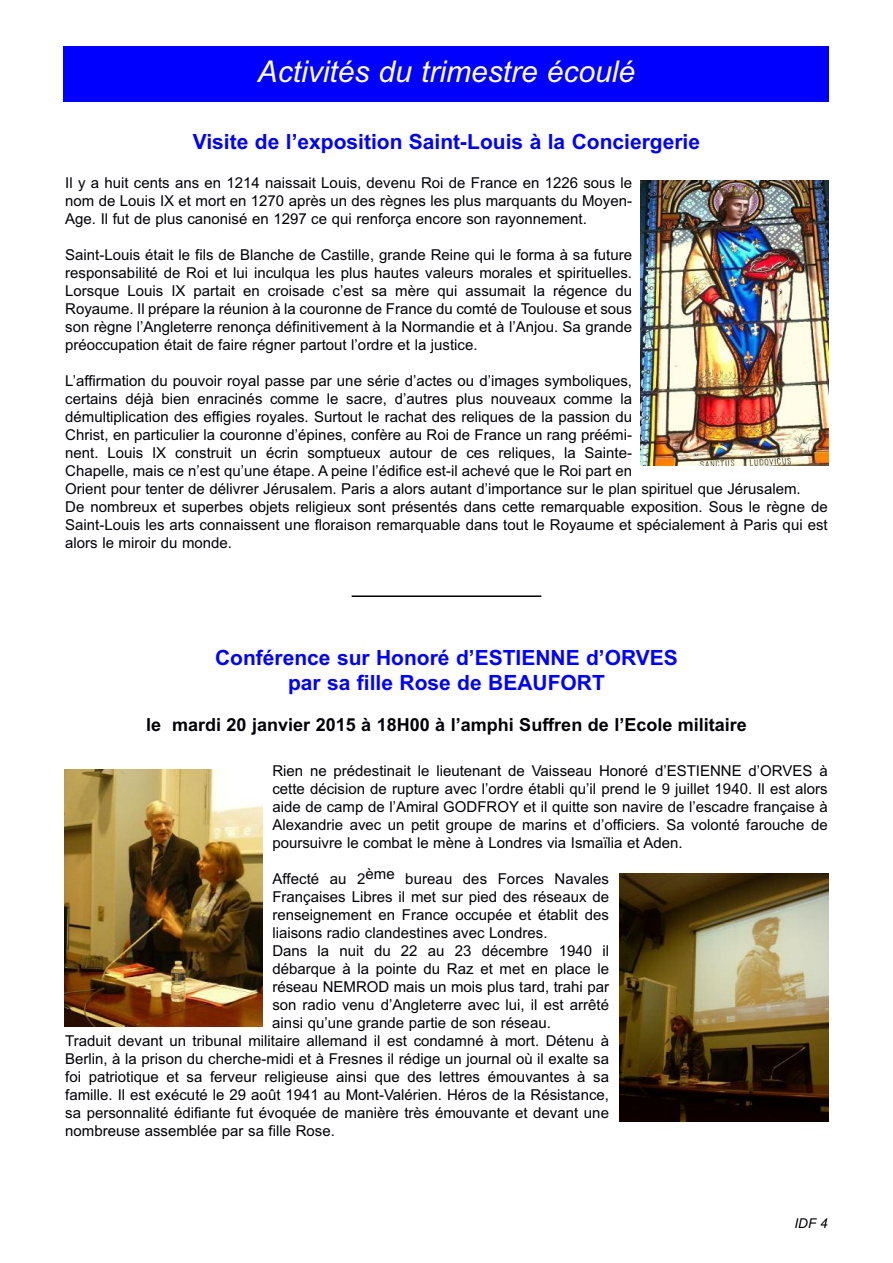
<style>
.page{position:relative;width:893px;height:1263px;background:#fff}
.page>*{position:absolute;margin:0;border:0;box-sizing:border-box;transform-origin:0 0}
.t1{font:italic 30px "Arial";color:#fff}
.t2{font:700 21px/25.2px "Arial";color:#00f;text-align:center}
.t3{font:700 18px "Arial";color:#000006}
.t4{font:15px/18px "Arial";color:#000006;text-align:justify}
.t5{font:italic 13.5px "Arial";color:#000006}
</style>
<div class="page">
<img style="left:64px;top:770px;width:198px;height:256px">
<div style="left:64px;top:46px;width:765px;height:56px;background:#00f"></div>
<img style="left:640px;top:180px;width:188px;height:286px">
<img style="left:619px;top:873px;width:209px;height:249px">
<hr style="left:352px;top:595px;width:189px;height:2px;background:#000006">
<h1 class="t1" style="left:258px;top:54px;width:379px">Activités du trimestre écoulé</h1>
<h2 class="t2" style="left:193px;top:129px;width:509px">Visite de l’exposition Saint-Louis à la Conciergerie</h2>
<p class="t4" style="left:65px;top:173px;width:568px">Il y a huit cents ans en 1214 naissait Louis, devenu Roi de France en 1226 sous le nom de Louis IX et mort en 1270 après un des règnes les plus marquants du Moyen-Age. Il fut de plus canonisé en 1297 ce qui renforça encore son rayonnement.</p>
<p class="t4" style="left:65px;top:245px;width:568px">Saint-Louis était le fils de Blanche de Castille, grande Reine qui le forma à sa future responsabilité de Roi et lui inculqua les plus hautes valeurs morales et spirituelles.<br>Lorsque Louis IX partait en croisade c’est sa mère qui assumait la régence du Royaume. Il prépare la réunion à la couronne de France du comté de Toulouse et sous son règne l’Angleterre renonça définitivement à la Normandie et à l’Anjou. Sa grande préoccupation était de faire régner partout l’ordre et la justice.</p>
<p class="t4" style="left:65px;top:371px;width:764px;text-align:left">L’affirmation du pouvoir royal passe par une série d’actes ou d’images symboliques,<br>certains déjà bien enracinés comme le sacre, d’autres plus nouveaux comme la<br>démultiplication des effigies royales. Surtout le rachat des reliques de la passion du<br>Christ, en particulier la couronne d’épines, confère au Roi de France un rang préémi-<br>nent. Louis IX construit un écrin somptueux autour de ces reliques, la Sainte-<br>Chapelle, mais ce n’est qu’une étape. A peine l’édifice est-il achevé que le Roi part en<br>Orient pour tenter de délivrer Jérusalem. Paris a alors autant d’importance sur le plan spirituel que Jérusalem.<br>De nombreux et superbes objets religieux sont présentés dans cette remarquable exposition. Sous le règne de Saint-Louis les arts connaissent une floraison remarquable dans tout le Royaume et spécialement à Paris qui est alors le miroir du monde.</p>
<h2 class="t2" style="left:215px;top:645px;width:464px">Conférence sur Honoré d’ESTIENNE d’ORVES par sa fille Rose de BEAUFORT</h2>
<p class="t3" style="left:146px;top:714px;width:602px">le mardi 20 janvier 2015 à 18H00 à l’amphi Suffren de l’Ecole militaire</p>
<p class="t4" style="left:272px;top:761px;width:557px">Rien ne prédestinait le lieutenant de Vaisseau Honoré d’ESTIENNE d’ORVES à cette décision de rupture avec l’ordre établi qu’il prend le 9 juillet 1940. Il est alors aide de camp de l’Amiral GODFROY et il quitte son navire de l’escadre française à Alexandrie avec un petit groupe de marins et d’officiers. Sa volonté farouche de poursuivre le combat le mène à Londres via Ismaïlia et Aden.</p>
<p class="t4" style="left:272px;top:869px;width:338px">Affecté au 2ème bureau des Forces Navales</p>
<p class="t4" style="left:272px;top:887px;width:338px">Françaises Libres il met sur pied des réseaux de</p>
<p class="t4" style="left:272px;top:905px;width:338px">renseignement en France occupée et établit des</p>
<p class="t4" style="left:272px;top:923px;width:277px">liaisons radio clandestines avec Londres.</p>
<p class="t4" style="left:272px;top:941px;width:338px">Dans la nuit du 22 au 23 décembre 1940 il</p>
<p class="t4" style="left:272px;top:959px;width:338px">débarque à la pointe du Raz et met en place le</p>
<p class="t4" style="left:272px;top:977px;width:338px">réseau NEMROD mais un mois plus tard, trahi par</p>
<p class="t4" style="left:272px;top:995px;width:338px">son radio venu d’Angleterre avec lui, il est arrêté</p>
<p class="t4" style="left:272px;top:1013px;width:280px">ainsi qu’une grande partie de son réseau.</p>
<p class="t4" style="left:65px;top:1031px;width:545px">Traduit devant un tribunal militaire allemand il est condamné à mort. Détenu à</p>
<p class="t4" style="left:65px;top:1049px;width:545px">Berlin, à la prison du cherche-midi et à Fresnes il rédige un journal où il exalte sa</p>
<p class="t4" style="left:65px;top:1067px;width:545px">foi patriotique et sa ferveur religieuse ainsi que des lettres émouvantes à sa</p>
<p class="t4" style="left:65px;top:1085px;width:545px">famille. Il est exécuté le 29 août 1941 au Mont-Valérien. Héros de la Résistance,</p>
<p class="t4" style="left:65px;top:1103px;width:545px">sa personnalité édifiante fut évoquée de manière très émouvante et devant une</p>
<p class="t4" style="left:65px;top:1121px;width:271px">nombreuse assemblée par sa fille Rose.</p>
<p class="t5" style="left:794px;top:1215px;width:35px">IDF 4</p>
</div>
